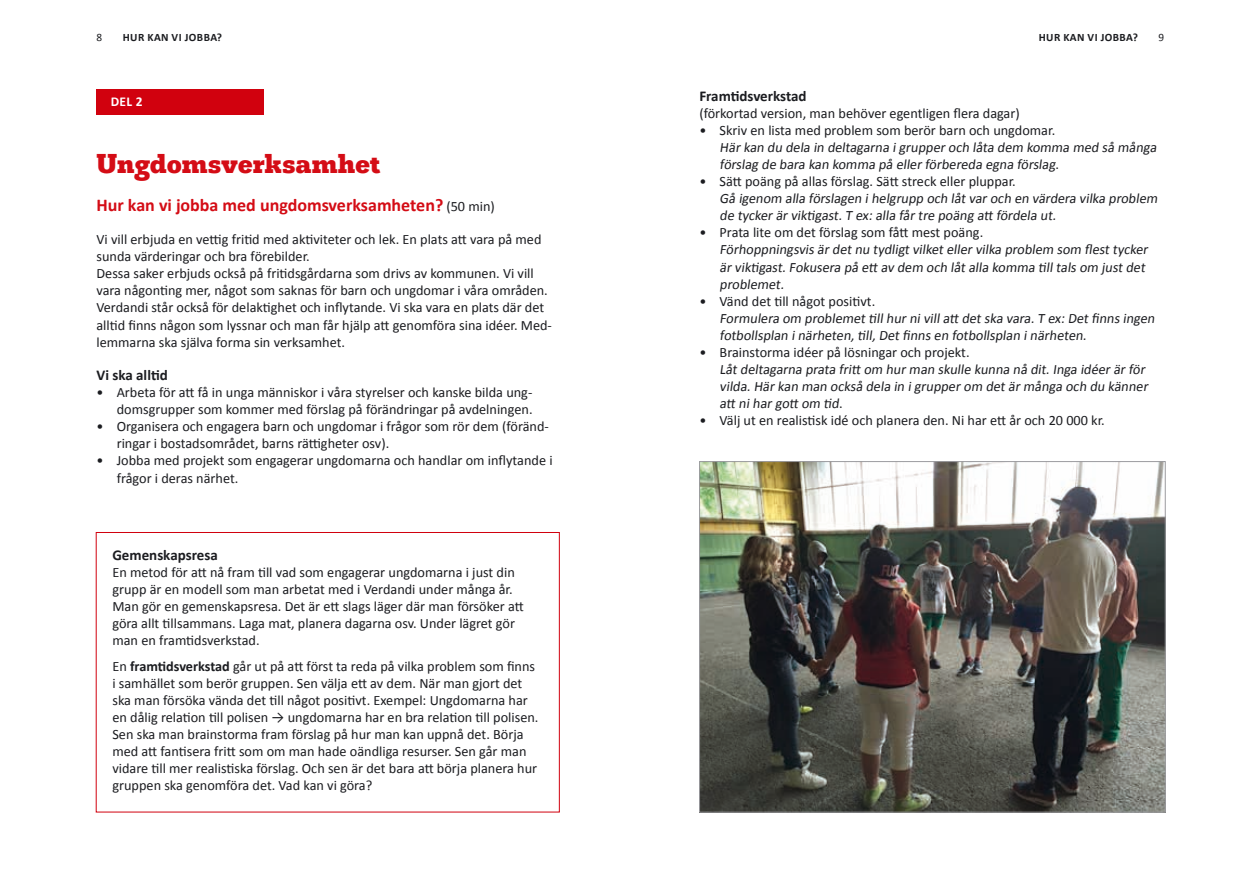
<style>
.page{position:relative;width:1259px;height:893px;background:#fff}
.page>*{position:absolute;margin:0;border:0;box-sizing:border-box;transform-origin:0 0}
.t1{font:700 27px "Osiris BQ";color:#d40c15}
.t2{font:700 18px "Calibri";color:#d40c15}
.t3{font:700 15px "Calibri";color:#1b1c20}
.t4{font:14.25px/17.1px "Calibri";color:#1b1c20}
.t5{font:700 13.5px "Calibri";color:#fff}
.t6{font:700 11.25px "Calibri";letter-spacing:.04em;color:#1b1c20}
.t7{font:11.25px "Calibri";color:#1b1c20}
.s1{font-weight:400;font-size:14.25px;color:#1b1c20}
.s2{font-weight:700}
</style>
<div class="page">
<div style="left:96px;top:89px;width:168px;height:26px;background:#d1010e"></div>
<div style="left:96px;top:532px;width:463px;height:280px;border:1px solid #d1010e"></div>
<img style="left:701px;top:463px;width:462px;height:347px">
<p class="t7" style="left:96px;top:30px;width:7px">8</p>
<p class="t6" style="left:123px;top:30px;width:101px">HUR KAN VI JOBBA?</p>
<p class="t5" style="left:111px;top:93px;width:34px">DEL 2</p>
<h1 class="t1" style="left:96px;top:146px;width:285px">Ungdomsverksamhet</h1>
<p class="t2" style="left:96px;top:194px;width:400px">Hur kan vi jobba med ungdomsverksamheten? <span class="s1">(50 min)</span></p>
<p class="t4" style="left:96px;top:230px;width:457px">Vi vill erbjuda en vettig fritid med aktiviteter och lek. En plats att vara på med sunda värderingar och bra förebilder.<br>Dessa saker erbjuds också på fritidsgårdarna som drivs av kommunen. Vi vill vara någonting mer, något som saknas för barn och ungdomar i våra områden.<br>Verdandi står också för delaktighet och inflytande. Vi ska vara en plats där det alltid finns någon som lyssnar och man får hjälp att genomföra sina idéer. Med&shy;lemmarna ska själva forma sin verksamhet.</p>
<p class="t3" style="left:96px;top:366px;width:73px">Vi ska alltid</p>
<p class="t4" style="left:96px;top:383px;width:437px;text-align:right">• Arbeta för att få in unga människor i våra styrelser och kanske bilda ung&shy;domsgrupper som kommer med förslag på förändringar på avdelningen.</p>
<p class="t4" style="left:117px;top:417px;width:434px;text-indent:-20px">• Organisera och engagera barn och ungdomar i frågor som rör dem (föränd&shy;ringar i bostadsområdet, barns rättigheter osv).</p>
<p class="t4" style="left:117px;top:451px;width:437px;text-indent:-20px">• Jobba med projekt som engagerar ungdomarna och handlar om inflytande i frågor i deras närhet.</p>
<p class="t3" style="left:112px;top:546px;width:107px">Gemenskapsresa</p>
<p class="t4" style="left:112px;top:563px;width:413px">En metod för att nå fram till vad som engagerar ungdomarna i just din grupp är en modell som man arbetat med i Verdandi under många år.<br>Man gör en gemenskapsresa. Det är ett slags läger där man försöker att göra allt tillsammans. Laga mat, planera dagarna osv. Under lägret gör man en framtidsverkstad.</p>
<p class="t4" style="left:112px;top:657px;width:428px">En <span class="s2">framtidsverkstad</span> går ut på att först ta reda på vilka problem som finns i samhället som berör gruppen. Sen välja ett av dem. När man gjort det ska man försöka vända det till något positivt. Exempel: Ungdomarna har en dålig relation till polisen → ungdomarna har en bra relation till polisen.<br>Sen ska man brainstorma fram förslag på hur man kan uppnå det. Börja med att fantisera fritt som om man hade oändliga resurser. Sen går man vidare till mer realistiska förslag. Och sen är det bara att börja planera hur gruppen ska genomföra det. Vad kan vi göra?</p>
<p class="t6" style="left:1038px;top:30px;width:101px">HUR KAN VI JOBBA?</p>
<p class="t7" style="left:1158px;top:30px;width:7px">9</p>
<p class="t3" style="left:699px;top:86px;width:109px">Framtidsverkstad</p>
<p class="t4" style="left:699px;top:104px;width:322px">(förkortad version, man behöver egentligen flera dagar)</p>
<p class="t4" style="left:719px;top:121px;width:441px;text-indent:-20px">• Skriv en lista med problem som berör barn och ungdomar.<br>Här kan du dela in deltagarna i grupper och låta dem komma med så många förslag de bara kan komma på eller förbereda egna förslag.</p>
<p class="t4" style="left:719px;top:172px;width:442px;text-indent:-20px">• Sätt poäng på allas förslag. Sätt streck eller pluppar.<br>Gå igenom alla förslagen i helgrupp och låt var och en värdera vilka problem de tycker är viktigast. T ex: alla får tre poäng att fördela ut.</p>
<p class="t4" style="left:719px;top:223px;width:432px;text-indent:-20px">• Prata lite om det förslag som fått mest poäng.<br>Förhoppningsvis är det nu tydligt vilket eller vilka problem som flest tycker är viktigast. Fokusera på ett av dem och låt alla komma till tals om just det problemet.</p>
<p class="t4" style="left:719px;top:292px;width:439px;text-indent:-20px">• Vänd det till något positivt.<br>Formulera om problemet till hur ni vill att det ska vara. T ex: Det finns ingen fotbollsplan i närheten, till, Det finns en fotbollsplan i närheten.</p>
<p class="t4" style="left:719px;top:343px;width:432px;text-indent:-20px">• Brainstorma idéer på lösningar och projekt.<br>Låt deltagarna prata fritt om hur man skulle kunna nå dit. Inga idéer är för vilda. Här kan man också dela in i grupper om det är många och du känner att ni har gott om tid.</p>
<p class="t4" style="left:699px;top:411px;width:407px">• Välj ut en realistisk idé och planera den. Ni har ett år och 20 000 kr.</p>
</div>
